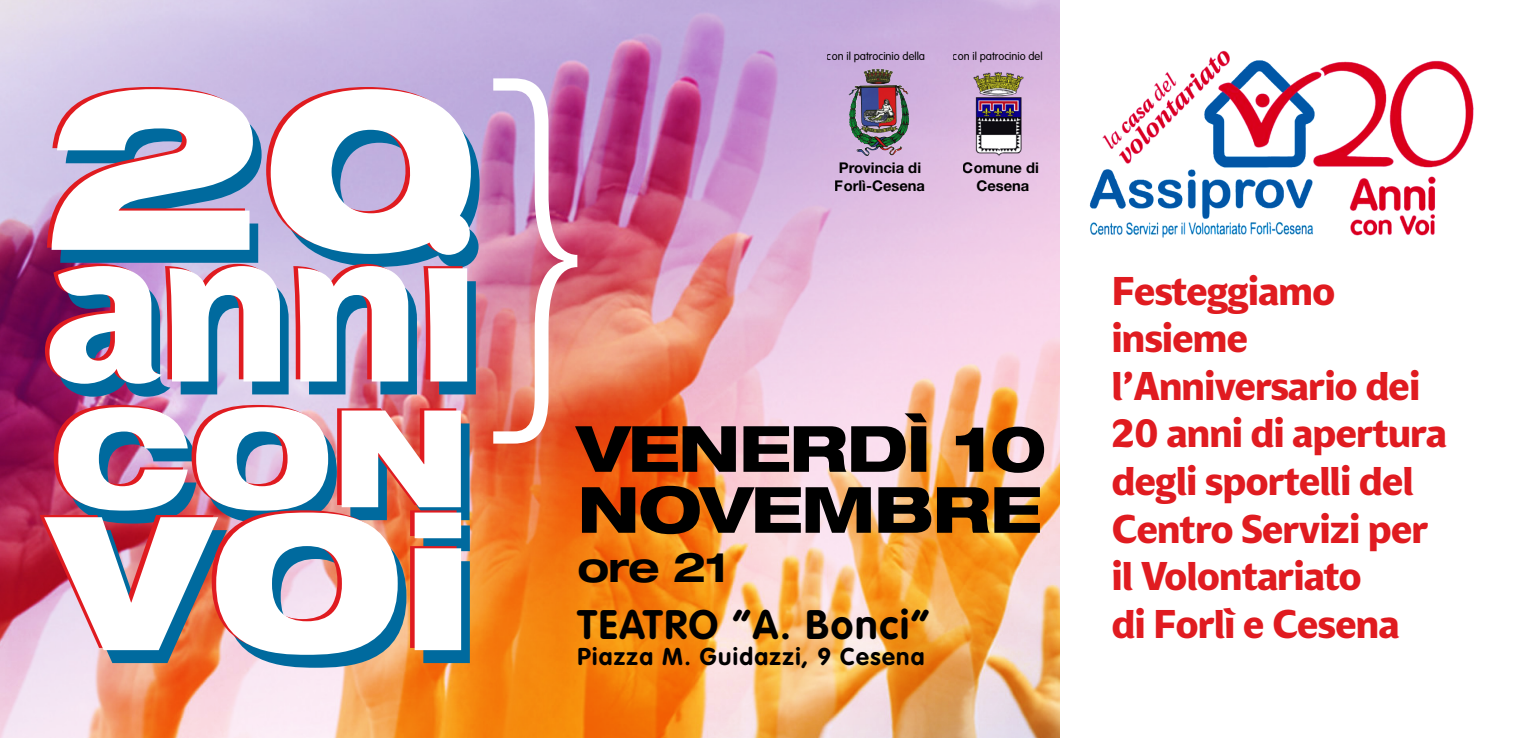
<style>
.page{position:relative;width:1517px;height:738px;background:#fff}
.page>*{position:absolute;margin:0;border:0;box-sizing:border-box;transform-origin:0 0}
.t1{font:800 expanded 63.75px/61px "Helvetica Neue LT Std";letter-spacing:-.025em;color:#000}
.t2{font:700 expanded 41px "Helvetica Neue LT Std";color:#000}
.t3{font:700 40.5px "VAG Rounded Std";letter-spacing:.045em;color:#000}
.t4{font:40px/47.5px "Agriculture";letter-spacing:-.01em;color:#e01b20}
.t5{font:700 24px "VAG Rounded Std";letter-spacing:.055em;color:#000}
.t6{font:700 14.75px/17.8px "Helvetica Neue LT Std";color:#000}
.t7{font:300 11px "VAG Rounded Std";color:#000}
</style>
<div class="page">
<img style="left:0;top:0;width:1060px;height:737px">
<svg style="left:493px;top:78px;width:84px;height:365px"></svg>
<svg style="left:45px;top:87px;width:435px;height:309px"></svg>
<svg style="left:40px;top:404px;width:430px;height:263px"></svg>
<img style="left:863px;top:68px;width:28px;height:16px">
<img style="left:965px;top:68px;width:65px;height:90px">
<img style="left:1089px;top:50px;width:385px;height:188px">
<p class="t7" style="left:827px;top:50px;width:100px">con il patrocinio della</p>
<p class="t7" style="left:953px;top:50px;width:91px">con il patrocinio del</p>
<p class="t6" style="left:835px;top:159px;width:92px">Provincia di<br>Forlì-Cesena</p>
<p class="t6" style="left:962px;top:159px;width:78px;text-align:center">Comune di<br>Cesena</p>
<h1 class="t1" style="left:577px;top:416px;width:471px">VENERDÌ 10<br>NOVEMBRE</h1>
<p class="t2" style="left:577px;top:541px;width:152px">ore 21</p>
<p class="t3" style="left:577px;top:600px;width:353px">TEATRO “A. Bonci”</p>
<p class="t5" style="left:577px;top:642px;width:349px">Piazza M. Guidazzi, 9 Cesena</p>
<p class="t4" style="left:1112px;top:266px;width:336px">Festeggiamo insieme l’Anniversario dei<br>20 anni di apertura degli sportelli del<br>Centro Servizi per il Volontariato<br>di Forlì e Cesena</p>
</div>
